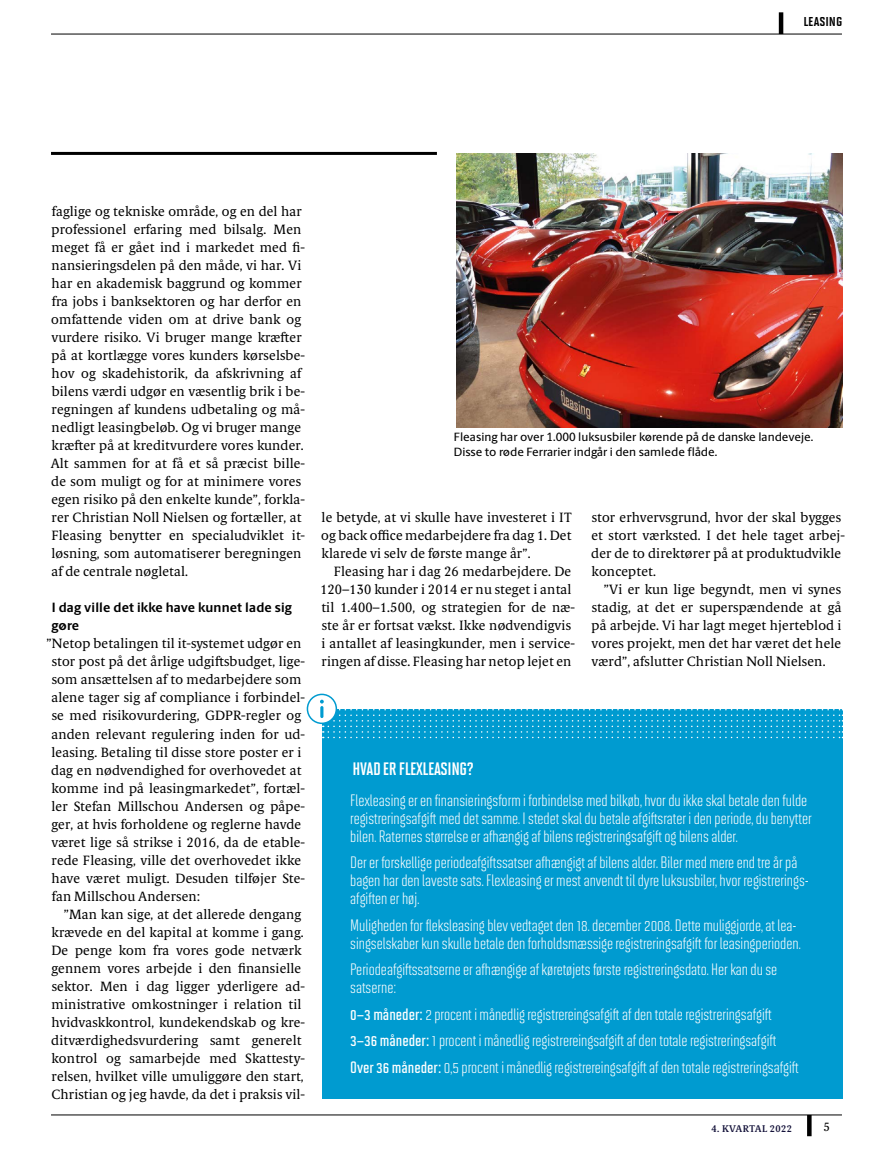
<style>
.page{position:relative;width:893px;height:1149px;background:#fff}
.page>*{position:absolute;margin:0;border:0;box-sizing:border-box;transform-origin:0 0}
.t1{font:18px "Solano Gothic MVB Bd Cap";letter-spacing:-.02em;color:#fff}
.t2{font:16.5px/18px "Solano Gothic MVB";color:#fff}
.t3{font:15px "Solano Gothic MVB Bd SC";color:#000}
.t4{font:13.5px/18px "Berling Serif Text";letter-spacing:.01em;color:#000}
.t5{font:700 13.5px/18px "Berling Sans";letter-spacing:.01em;color:#000}
.t6{font:500 12px/15px "Berling Sans";color:#000}
.t7{font:12px "Berling Serif Text";color:#000}
.t8{font:600 9.75px "Berling Serif Text";letter-spacing:.04em;color:#131139}
.s1{font-weight:600}
</style>
<div class="page">
<div style="left:807px;top:1114px;width:5px;height:21px;background:#000"></div>
<hr style="left:51px;top:1114px;width:791px;height:1px;background:#000">
<hr style="left:51px;top:152px;width:386px;height:3px;background:#000">
<hr style="left:51px;top:34px;width:791px;height:1px;background:#000">
<hr style="left:779px;top:12px;width:4px;height:22px;background:#000">
<img style="left:456px;top:153px;width:386px;height:274px">
<div style="left:322px;top:708px;width:520px;height:390px;background:#009bd0"></div>
<svg style="left:307px;top:693px;width:536px;height:45px"></svg>
<p class="t3" style="left:803px;top:13px;width:41px">LEASING</p>
<p class="t4" style="left:51px;top:202px;width:256px">faglige og tekniske område, og en del har professionel erfaring med bilsalg. Men meget få er gået ind i markedet med fi&shy;nansieringsdelen på den måde, vi har. Vi har en akademisk baggrund og kommer fra jobs i banksektoren og har derfor en omfattende viden om at drive bank og vurdere risiko. Vi bruger mange kræfter på at kortlægge vores kunders kørselsbe&shy;hov og skadehistorik, da afskrivning af bilens værdi udgør en væsentlig brik i be&shy;regningen af kundens udbetaling og må&shy;nedligt leasingbeløb. Og vi bruger mange kræfter på at kreditvurdere vores kunder.<br>Alt sammen for at få et så præcist bille&shy;de som muligt og for at minimere vores egen risiko på den enkelte kunde”, forkla&shy;rer Christian Noll Nielsen og fortæller, at Fleasing benytter en specialudviklet it&shy;løsning, som automatiserer beregningen af de centrale nøgletal.</p>
<p class="t5" style="left:51px;top:598px;width:242px">I dag ville det ikke have kunnet lade sig gøre</p>
<p class="t4" style="left:51px;top:634px;width:255px;text-indent:-5px">”Netop betalingen til it-systemet udgør en stor post på det årlige udgiftsbudget, lige&shy;som ansættelsen af to medarbejdere som alene tager sig af compliance i forbindel&shy;se med risikovurdering, GDPR-regler og anden relevant regulering inden for ud&shy;leasing. Betaling til disse store poster er i dag en nødvendighed for overhovedet at komme ind på leasingmarkedet”, fortæl&shy;ler Stefan Millschou Andersen og påpe&shy;ger, at hvis forholdene og reglerne havde været lige så strikse i 2016, da de etable&shy;rede Fleasing, ville det overhovedet ikke have været muligt. Desuden tilføjer Ste&shy;fan Millschou Andersen:</p>
<p class="t4" style="left:51px;top:904px;width:255px;text-indent:13px">”Man kan sige, at det allerede dengang krævede en del kapital at komme i gang.<br>De penge kom fra vores gode netværk gennem vores arbejde i den finansielle sektor. Men i dag ligger yderligere ad&shy;ministrative omkostninger i relation til hvidvaskkontrol, kundekendskab og kre&shy;ditværdighedsvurdering samt generelt kontrol og samarbejde med Skattesty&shy;relsen, hvilket ville umuliggøre den start, Christian og jeg havde, da det i praksis vil-</p>
<p class="t6" style="left:454px;top:429px;width:361px">Fleasing har over 1.000 luksusbiler kørende på de danske landeveje.<br>Disse to røde Ferrarier indgår i den samlede flåde.</p>
<p class="t4" style="left:321px;top:508px;width:252px;text-align:justify">le betyde, at vi skulle have investeret i IT og back office medarbejdere fra dag 1. Det klarede vi selv de første mange år”.</p>
<p class="t4" style="left:320px;top:562px;width:256px;text-indent:14px">Fleasing har i dag 26 medarbejdere. De 120–130 kunder i 2014 er nu steget i antal til 1.400–1.500, og strategien for de næ&shy;ste år er fortsat vækst. Ikke nødvendigvis i antallet af leasingkunder, men i service&shy;ringen af disse. Fleasing har netop lejet en</p>
<p class="t4" style="left:591px;top:508px;width:255px">stor erhvervsgrund, hvor der skal bygges et stort værksted. I det hele taget arbej&shy;der de to direktører på at produktudvikle konceptet.</p>
<p class="t4" style="left:591px;top:580px;width:251px;text-align:justify;text-indent:12px">”Vi er kun lige begyndt, men vi synes stadig, at det er superspændende at gå på arbejde. Vi har lagt meget hjerteblod i vores projekt, men det har været det hele værd”, afslutter Christian Noll Nielsen.</p>
<h1 class="t1" style="left:352px;top:758px;width:123px">HVAD ER FLEXLEASING?</h1>
<p class="t2" style="left:350px;top:790px;width:463px">Flexleasing er en finansieringsform i forbindelse med bilkøb, hvor du ikke skal betale den fulde registreringsafgift med det samme. I stedet skal du betale afgiftsrater i den periode, du benytter bilen. Raternes størrelse er afhængig af bilens registreringsafgift og bilens alder.</p>
<p class="t2" style="left:350px;top:853px;width:460px">Der er forskellige periodeafgiftssatser afhængigt af bilens alder. Biler med mere end tre år på bagen har den laveste sats. Flexleasing er mest anvendt til dyre luksusbiler, hvor registrerings&shy;afgiften er høj.</p>
<p class="t2" style="left:350px;top:915px;width:452px">Muligheden for fleksleasing blev vedtaget den 18. december 2008. Dette muliggjorde, at lea&shy;singselskaber kun skulle betale den forholdsmæssige registreringsafgift for leasingperioden.</p>
<p class="t2" style="left:350px;top:960px;width:428px">Periodeafgiftssatserne er afhængige af køretøjets første registreringsdato. Her kan du se satserne:</p>
<p class="t2" style="left:350px;top:1000px;width:450px;line-height:26.5px"><span class="s1">0–3 måneder:</span> 2 procent i månedlig registrereingsafgift af den totale registreringsafgift<br><span class="s1">3–36 måneder:</span> 1 procent i månedlig registrereingsafgift af den totale registreringsafgift<br><span class="s1">Over 36 måneder:</span> 0,5 procent i månedlig registrereingsafgift af den totale registreringsafgift</p>
<p class="t8" style="left:711px;top:1121px;width:82px">4. KVARTAL 2022</p>
<p class="t7" style="left:823px;top:1119px;width:8px">5</p>
</div>
